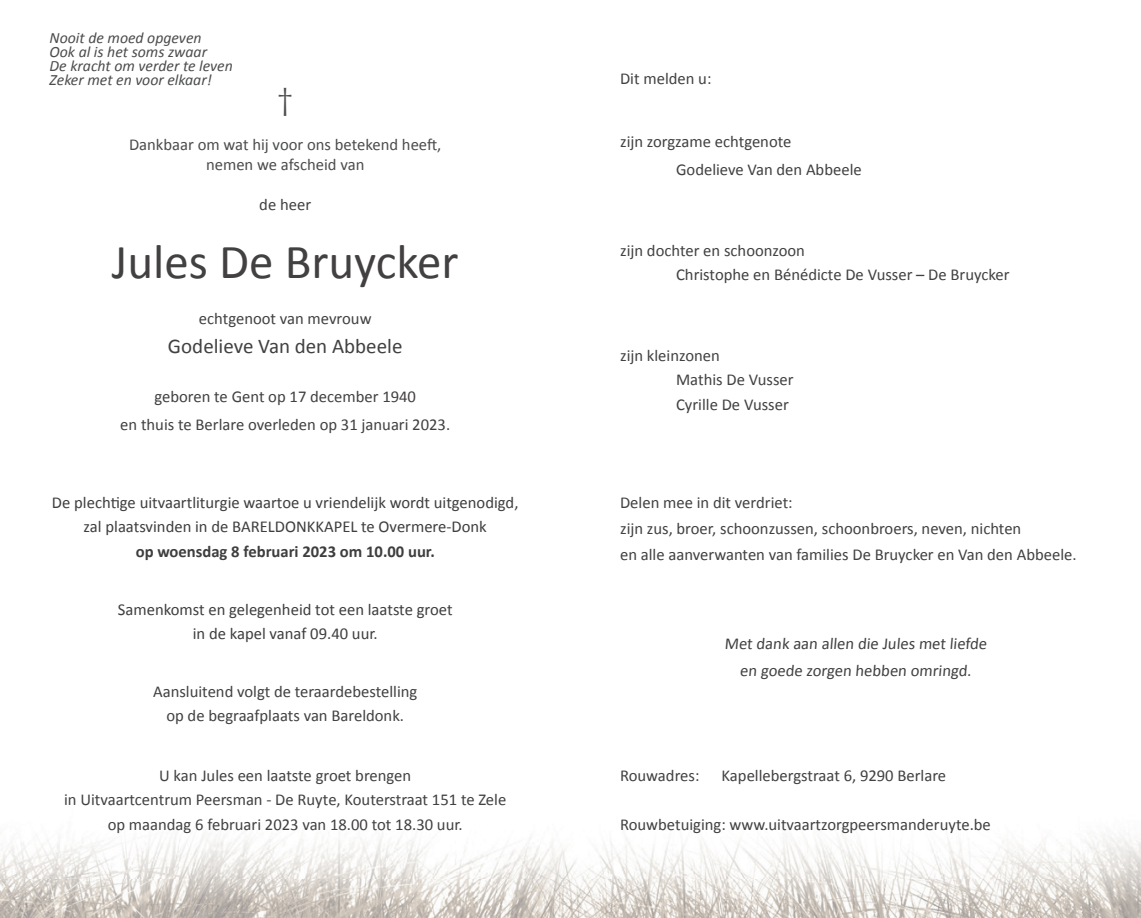
<style>
.page{position:relative;width:1141px;height:918px;background:#fff}
.page>*{position:absolute;margin:0;border:0;box-sizing:border-box;transform-origin:0 0}
.t1{font:49px "Calibri";color:#424041}
.t2{font:31.5px "Century Gothic";color:#4b4c4d}
.t3{font:21px "Calibri";color:#424041}
.t4{font:16.62px/24.5px "Calibri";color:#424041;text-align:center}
.t5{font:16.62px/24.5px "Calibri";color:#3e3e3f;text-align:center}
.t6{font:16.62px/19.9px "Calibri";color:#4b4c4d;text-align:center}
.t7{font:700 16.62px "Calibri";color:#3e3e3f}
.t8{font:italic 15.75px/14px "Calibri";color:#4b4c4d}
</style>
<div class="page">
<img style="left:0;top:834px;width:1141px;height:84px">
<p class="t8" style="left:50px;top:30px;width:185px">Nooit de moed opgeven<br>Ook al is het soms zwaar<br>De kracht om verder te leven<br>Zeker met en voor elkaar!</p>
<h2 class="t2" style="left:277px;top:80px;width:19px">†</h2>
<p class="t6" style="left:129px;top:134px;width:314px">Dankbaar om wat hij voor ons betekend heeft, nemen we afscheid van</p>
<p class="t4" style="left:259px;top:192px;width:53px">de heer</p>
<h1 class="t1" style="left:112px;top:231px;width:348px">Jules De Bruycker</h1>
<p class="t4" style="left:199px;top:306px;width:174px">echtgenoot van mevrouw</p>
<p class="t3" style="left:168px;top:333px;width:236px">Godelieve Van den Abbeele</p>
<p class="t4" style="left:120px;top:383px;width:332px;line-height:28px">geboren te Gent op 17 december 1940<br>en thuis te Berlare overleden op 31 januari 2023.</p>
<p class="t5" style="left:52px;top:490px;width:468px">De plechtige uitvaartliturgie waartoe u vriendelijk wordt uitgenodigd, zal plaatsvinden in de BARELDONKKAPEL te Overmere-Donk</p>
<p class="t7" style="left:136px;top:540px;width:301px">op woensdag 8 februari 2023 om 10.00 uur.</p>
<p class="t5" style="left:118px;top:597px;width:336px">Samenkomst en gelegenheid tot een laatste groet in de kapel vanaf 09.40 uur.</p>
<p class="t4" style="left:153px;top:679px;width:266px">Aansluitend volgt de teraardebestelling op de begraafplaats van Bareldonk.</p>
<p class="t4" style="left:64px;top:763px;width:444px">U kan Jules een laatste groet brengen<br>in Uitvaartcentrum Peersman - De Ruyte, Kouterstraat 151 te Zele op maandag 6 februari 2023 van 18.00 tot 18.30 uur.</p>
<p class="t4" style="left:620px;top:66px;width:93px">Dit melden u:</p>
<p class="t4" style="left:676px;top:127px;width:187px;line-height:28px;text-align:left;text-indent:-56px">zijn zorgzame echtgenote<br>Godelieve Van den Abbeele</p>
<p class="t4" style="left:676px;top:238px;width:335px;text-align:left;text-indent:-56px">zijn dochter en schoonzoon<br>Christophe en Bénédicte De Vusser – De Bruycker</p>
<p class="t4" style="left:676px;top:343px;width:119px;text-align:left;text-indent:-56px">zijn kleinzonen<br>Mathis De Vusser<br>Cyrille De Vusser</p>
<p class="t4" style="left:620px;top:489px;width:458px;line-height:26.2px;text-align:left">Delen mee in dit verdriet:<br>zijn zus, broer, schoonzussen, schoonbroers, neven, nichten<br>en alle aanverwanten van families De Bruycker en Van den Abbeele.</p>
<p class="t4" style="left:725px;top:631px;width:266px;line-height:26.2px">Met dank aan allen die Jules met liefde en goede zorgen hebben omringd.</p>
<p class="t4" style="left:620px;top:763px;width:81px">Rouwadres:</p>
<p class="t4" style="left:722px;top:763px;width:226px">Kapellebergstraat 6, 9290 Berlare</p>
<p class="t4" style="left:620px;top:812px;width:372px">Rouwbetuiging: www.uitvaartzorgpeersmanderuyte.be</p>
</div>
